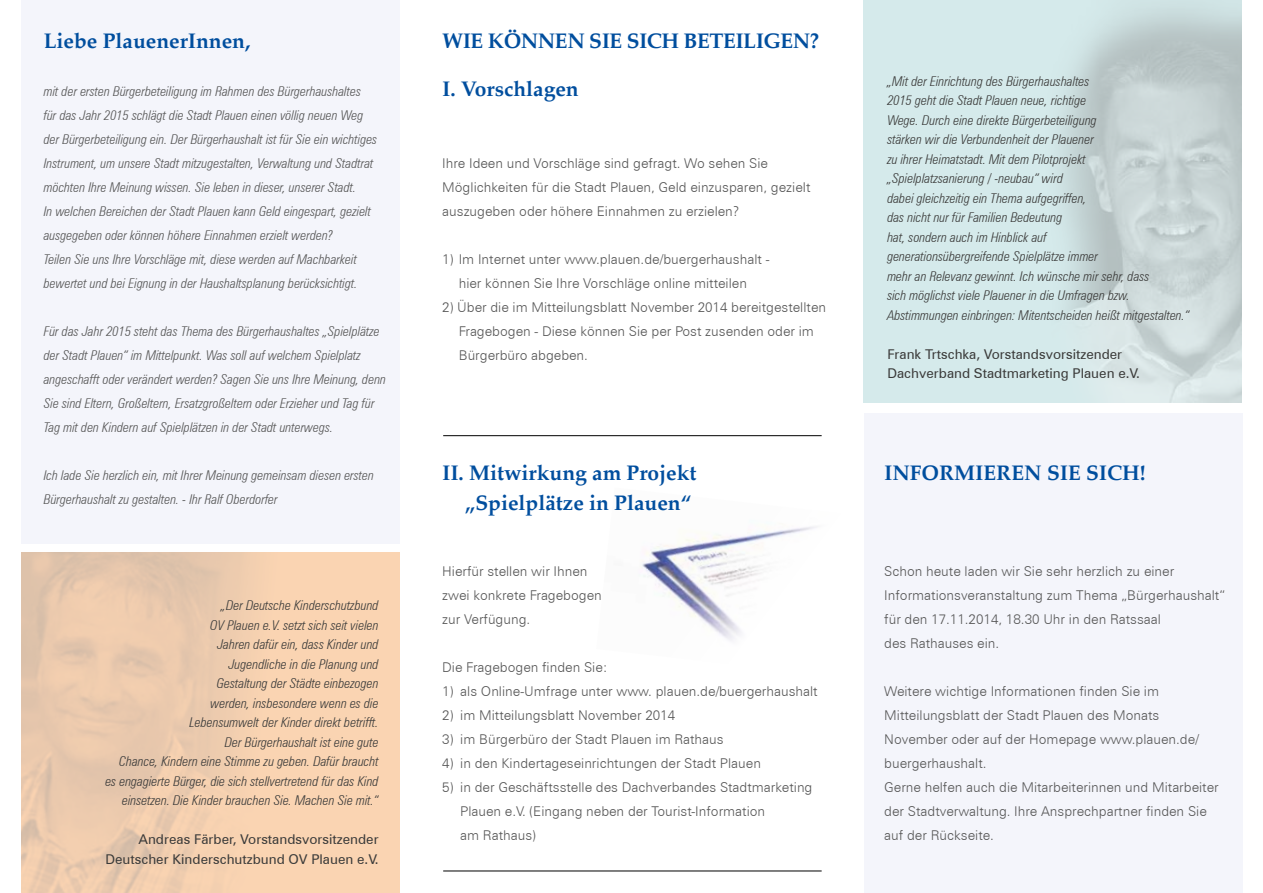
<style>
.page{position:relative;width:1263px;height:893px;background:#fff}
.page>*{position:absolute;margin:0;border:0;box-sizing:border-box;transform-origin:0 0}
.t1{font:700 21px "Palatino";color:#004e9e}
.t2{font:700 21px "Palatino";letter-spacing:-.02em;color:#004e9e}
.t3{font:300 13.5px/24px "Zurich BT";color:#565656}
.t4{font:italic 300 condensed 13.5px/24px "Zurich BT";color:#565656}
.t5{font:italic 300 condensed 13.5px/19.5px "Zurich BT";color:#3b3b3a}
.t6{font:13.5px/19.5px "Zurich BT";color:#3b3b3a}
</style>
<div class="page">
<div style="left:863px;top:0;width:379px;height:403px;background:#d5eaeb"></div>
<img style="left:1063px;top:7px;width:179px;height:396px">
<img style="left:642px;top:526px;width:175px;height:115px">
<div style="left:21px;top:0;width:379px;height:543px;background:#f4f5fb"></div>
<div style="left:864px;top:414px;width:379px;height:479px;background:#f4f5fb"></div>
<hr style="left:443px;top:435px;width:379px;height:1px;background:#000">
<hr style="left:443px;top:871px;width:379px;height:1px;background:#000">
<svg style="left:21px;top:552px;width:379px;height:341px;background:#f0cdaf"></svg>
<h1 class="t1" style="left:44px;top:23px;width:208px">Liebe PlauenerInnen,</h1>
<p class="t4" style="left:44px;top:79px;width:335px">mit der ersten Bürgerbeteiligung im Rahmen des Bürgerhaushaltes<br>für das Jahr 2015 schlägt die Stadt Plauen einen völlig neuen Weg der Bürgerbeteiligung ein. Der Bürgerhaushalt ist für Sie ein wichtiges Instrument, um unsere Stadt mitzugestalten, Verwaltung und Stadtrat möchten Ihre Meinung wissen. Sie leben in dieser, unserer Stadt.<br>In welchen Bereichen der Stadt Plauen kann Geld eingespart, gezielt ausgegeben oder können höhere Einnahmen erzielt werden?<br>Teilen Sie uns Ihre Vorschläge mit, diese werden auf Machbarkeit bewertet und bei Eignung in der Haushaltsplanung berücksichtigt.</p>
<p class="t4" style="left:44px;top:319px;width:344px">Für das Jahr 2015 steht das Thema des Bürgerhaushaltes „Spielplätze der Stadt Plauen“ im Mittelpunkt. Was soll auf welchem Spielplatz angeschafft oder verändert werden? Sagen Sie uns Ihre Meinung, denn Sie sind Eltern, Großeltern, Ersatzgroßeltern oder Erzieher und Tag für Tag mit den Kindern auf Spielplätzen in der Stadt unterwegs.</p>
<p class="t4" style="left:44px;top:463px;width:332px">Ich lade Sie herzlich ein, mit Ihrer Meinung gemeinsam diesen ersten<br>Bürgerhaushalt zu gestalten. - Ihr Ralf Oberdorfer</p>
<p class="t5" style="left:105px;top:596px;width:275px;text-align:right">„Der Deutsche Kinderschutzbund<br>OV Plauen e.V. setzt sich seit vielen<br>Jahren dafür ein, dass Kinder und<br>Jugendliche in die Planung und<br>Gestaltung der Städte einbezogen<br>werden, insbesondere wenn es die<br>Lebensumwelt der Kinder direkt betrifft.<br>Der Bürgerhaushalt ist eine gute<br>Chance, Kindern eine Stimme zu geben. Dafür braucht es engagierte Bürger, die sich stellvertretend für das Kind einsetzen. Die Kinder brauchen Sie. Machen Sie mit.“</p>
<p class="t6" style="left:105px;top:829px;width:275px;text-align:right">Andreas Färber, Vorstandsvorsitzender<br>Deutscher Kinderschutzbund OV Plauen e.V.</p>
<h1 class="t2" style="left:442px;top:23px;width:379px">WIE KÖNNEN SIE SICH BETEILIGEN?</h1>
<h1 class="t1" style="left:442px;top:71px;width:138px">I. Vorschlagen</h1>
<p class="t3" style="left:442px;top:151px;width:370px">Ihre Ideen und Vorschläge sind gefragt. Wo sehen Sie<br>Möglichkeiten für die Stadt Plauen, Geld einzusparen, gezielt auszugeben oder höhere Einnahmen zu erzielen?</p>
<p class="t3" style="left:442px;top:247px;width:329px;text-align:center">1) Im Internet unter www.plauen.de/buergerhaushalt - hier können Sie Ihre Vorschläge online mitteilen</p>
<p class="t3" style="left:459px;top:295px;width:369px;text-indent:-16px">2) Über die im Mitteilungsblatt November 2014 bereitgestellten<br>Fragebogen - Diese können Sie per Post zusenden oder im<br>Bürgerbüro abgeben.</p>
<h1 class="t1" style="left:442px;top:455px;width:256px">II. Mitwirkung am Projekt</h1>
<h1 class="t1" style="left:465px;top:485px;width:228px">„Spielplätze in Plauen“</h1>
<p class="t3" style="left:442px;top:559px;width:161px">Hierfür stellen wir Ihnen zwei konkrete Fragebogen zur Verfügung.</p>
<p class="t3" style="left:442px;top:655px;width:167px">Die Fragebogen finden Sie:</p>
<p class="t3" style="left:442px;top:679px;width:377px">1) als Online-Umfrage unter www. plauen.de/buergerhaushalt</p>
<p class="t3" style="left:442px;top:703px;width:234px">2) im Mitteilungsblatt November 2014</p>
<p class="t3" style="left:442px;top:727px;width:283px">3) im Bürgerbüro der Stadt Plauen im Rathaus</p>
<p class="t3" style="left:442px;top:751px;width:320px">4) in den Kindertageseinrichtungen der Stadt Plauen</p>
<p class="t3" style="left:460px;top:775px;width:354px;text-indent:-18px">5) in der Geschäftsstelle des Dachverbandes Stadtmarketing<br>Plauen e.V. (Eingang neben der Tourist-Information<br>am Rathaus)</p>
<p class="t5" style="left:887px;top:71px;width:304px">„Mit der Einrichtung des Bürgerhaushaltes<br>2015 geht die Stadt Plauen neue, richtige<br>Wege. Durch eine direkte Bürgerbeteiligung<br>stärken wir die Verbundenheit der Plauener<br>zu ihrer Heimatstadt. Mit dem Pilotprojekt<br>„Spielplatzsanierung / -neubau“ wird<br>dabei gleichzeitig ein Thema aufgegriffen,<br>das nicht nur für Familien Bedeutung<br>hat, sondern auch im Hinblick auf<br>generationsübergreifende Spielplätze immer<br>mehr an Relevanz gewinnt. Ich wünsche mir sehr, dass<br>sich möglichst viele Plauener in die Umfragen bzw.<br>Abstimmungen einbringen: Mitentscheiden heißt mitgestalten.“</p>
<p class="t6" style="left:887px;top:344px;width:254px">Frank Trtschka, Vorstandsvorsitzender<br>Dachverband Stadtmarketing Plauen e.V.</p>
<h1 class="t1" style="left:884px;top:455px;width:263px">INFORMIEREN SIE SICH!</h1>
<p class="t3" style="left:884px;top:559px;width:343px">Schon heute laden wir Sie sehr herzlich zu einer Informationsveranstaltung zum Thema „Bürgerhaushalt“ für den 17.11.2014, 18.30 Uhr in den Ratssaal<br>des Rathauses ein.</p>
<p class="t3" style="left:884px;top:679px;width:336px">Weitere wichtige Informationen finden Sie im Mitteilungsblatt der Stadt Plauen des Monats November oder auf der Homepage www.plauen.de/ buergerhaushalt.<br>Gerne helfen auch die Mitarbeiterinnen und Mitarbeiter der Stadtverwaltung. Ihre Ansprechpartner finden Sie auf der Rückseite.</p>
</div>
